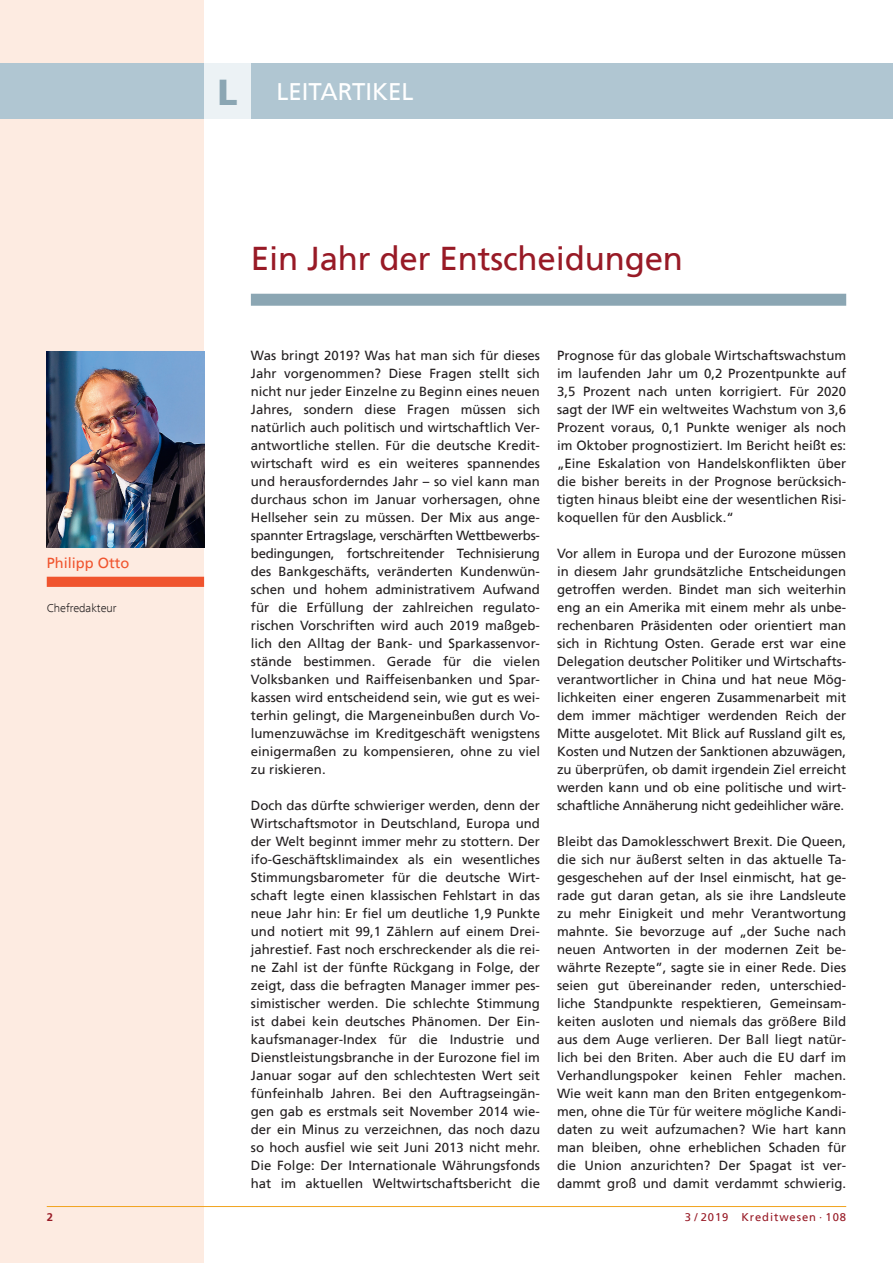
<style>
.page{position:relative;width:893px;height:1263px;background:#fff}
.page>*{position:absolute;margin:0;border:0;box-sizing:border-box;transform-origin:0 0}
.t1{font:33px "Frutiger";letter-spacing:-.005em;color:#981a26}
.t2{font:24px "Frutiger";color:#fff}
.t3{font:14.55px "Frutiger";color:#f0542e}
.t4{font:13.2px/18px "Frutiger";color:#231f20;text-align:justify}
.t5{font:300 12px "Frutiger Next Com";color:#231f20}
.t6{font:11.25px "Frutiger";letter-spacing:.08em;color:#981a26}
.t7{font:700 11.25px "Frutiger";color:#981a26}
.s1{font-weight:900;font-size:36px;color:#8ba6b3}
</style>
<div class="page">
<div style="left:0;top:0;width:204px;height:1263px;background:#fdebe1"></div>
<div style="left:0;top:64px;width:893px;height:55px;background:#b0c6d2"></div>
<div style="left:204px;top:64px;width:47px;height:55px;background:#ecf2f5"></div>
<hr style="left:47px;top:1206px;width:799px;height:1px;background:#f1a31e">
<div style="left:251px;top:294px;width:595px;height:12px;background:#8ba6b3"></div>
<div style="left:47px;top:577px;width:157px;height:10px;background:#f0542e"></div>
<img style="left:47px;top:351px;width:157px;height:197px">
<h2 class="t2" style="left:217px;top:81px;width:197px"><span class="s1">L</span> LEITARTIKEL</h2>
<p class="t3" style="left:47px;top:556px;width:84px">Philipp Otto</p>
<p class="t5" style="left:47px;top:601px;width:71px">Chefredakteur</p>
<h1 class="t1" style="left:251px;top:244px;width:434px">Ein Jahr der Entscheidungen</h1>
<p class="t4" style="left:251px;top:347px;width:291px">Was bringt 2019? Was hat man sich für dieses Jahr vorgenommen? Diese Fragen stellt sich nicht nur jeder Einzelne zu Beginn eines neuen Jahres, sondern diese Fragen müssen sich natürlich auch politisch und wirtschaftlich Ver&shy;antwortliche stellen. Für die deutsche Kredit&shy;wirtschaft wird es ein weiteres spannendes und herausforderndes Jahr – so viel kann man durchaus schon im Januar vorhersagen, ohne Hellseher sein zu müssen. Der Mix aus ange&shy;spannter Ertragslage, verschärften Wettbewerbs&shy;bedingungen, fortschreitender Technisierung des Bankgeschäfts, veränderten Kundenwün&shy;schen und hohem administrativem Aufwand für die Erfüllung der zahlreichen regulato&shy;rischen Vorschriften wird auch 2019 maßgeb&shy;lich den Alltag der Bank- und Sparkassenvor&shy;stände bestimmen. Gerade für die vielen Volksbanken und Raiffeisenbanken und Spar&shy;kassen wird entscheidend sein, wie gut es wei&shy;terhin gelingt, die Margeneinbußen durch Vo&shy;lumenzuwächse im Kreditgeschäft wenigstens einigermaßen zu kompensieren, ohne zu viel zu riskieren.</p>
<p class="t4" style="left:251px;top:797px;width:291px">Doch das dürfte schwieriger werden, denn der Wirtschaftsmotor in Deutschland, Europa und der Welt beginnt immer mehr zu stottern. Der ifo-Geschäftsklimaindex als ein wesentliches Stimmungsbarometer für die deutsche Wirt&shy;schaft legte einen klassischen Fehlstart in das neue Jahr hin: Er fiel um deutliche 1,9 Punkte und notiert mit 99,1 Zählern auf einem Drei&shy;jahrestief. Fast noch erschreckender als die rei&shy;ne Zahl ist der fünfte Rückgang in Folge, der zeigt, dass die befragten Manager immer pes&shy;simistischer werden. Die schlechte Stimmung ist dabei kein deutsches Phänomen. Der Ein&shy;kaufsmanager-Index für die Industrie und Dienstleistungsbranche in der Eurozone fiel im Januar sogar auf den schlechtesten Wert seit fünfeinhalb Jahren. Bei den Auftragseingän&shy;gen gab es erstmals seit November 2014 wie&shy;der ein Minus zu verzeichnen, das noch dazu so hoch ausfiel wie seit Juni 2013 nicht mehr.<br>Die Folge: Der Internationale Währungsfonds hat im aktuellen Weltwirtschaftsbericht die</p>
<p class="t4" style="left:557px;top:347px;width:291px">Prognose für das globale Wirtschaftswachstum im laufenden Jahr um 0,2 Prozentpunkte auf 3,5 Prozent nach unten korrigiert. Für 2020 sagt der IWF ein weltweites Wachstum von 3,6<br>Prozent voraus, 0,1 Punkte weniger als noch im Oktober prognostiziert. Im Bericht heißt es: „Eine Eskalation von Handelskonflikten über die bisher bereits in der Prognose berücksich&shy;tigten hinaus bleibt eine der wesentlichen Risi&shy;koquellen für den Ausblick.“</p>
<p class="t4" style="left:557px;top:545px;width:291px">Vor allem in Europa und der Eurozone müssen in diesem Jahr grundsätzliche Entscheidungen getroffen werden. Bindet man sich weiterhin eng an ein Amerika mit einem mehr als unbe&shy;rechenbaren Präsidenten oder orientiert man sich in Richtung Osten. Gerade erst war eine Delegation deutscher Politiker und Wirtschafts&shy;verantwortlicher in China und hat neue Mög&shy;lichkeiten einer engeren Zusammenarbeit mit dem immer mächtiger werdenden Reich der Mitte ausgelotet. Mit Blick auf Russland gilt es, Kosten und Nutzen der Sanktionen abzuwägen, zu überprüfen, ob damit irgendein Ziel erreicht werden kann und ob eine politische und wirt&shy;schaftliche Annäherung nicht gedeihlicher wäre.</p>
<p class="t4" style="left:557px;top:833px;width:291px">Bleibt das Damoklesschwert Brexit. Die Queen, die sich nur äußerst selten in das aktuelle Ta&shy;gesgeschehen auf der Insel einmischt, hat ge&shy;rade gut daran getan, als sie ihre Landsleute zu mehr Einigkeit und mehr Verantwortung mahnte. Sie bevorzuge auf „der Suche nach neuen Antworten in der modernen Zeit be&shy;währte Rezepte”, sagte sie in einer Rede. Dies seien gut übereinander reden, unterschied&shy;liche Standpunkte respektieren, Gemeinsam&shy;keiten ausloten und niemals das größere Bild aus dem Auge verlieren. Der Ball liegt natür&shy;lich bei den Briten. Aber auch die EU darf im Verhandlungspoker keinen Fehler machen.<br>Wie weit kann man den Briten entgegenkom&shy;men, ohne die Tür für weitere mögliche Kandi&shy;daten zu weit aufzumachen? Wie hart kann man bleiben, ohne erheblichen Schaden für die Union anzurichten? Der Spagat ist ver&shy;dammt groß und damit verdammt schwierig.</p>
<p class="t7" style="left:47px;top:1211px;width:8px">2</p>
<p class="t6" style="left:685px;top:1211px;width:163px">3 / 2019 Kreditwesen · 108</p>
</div>
